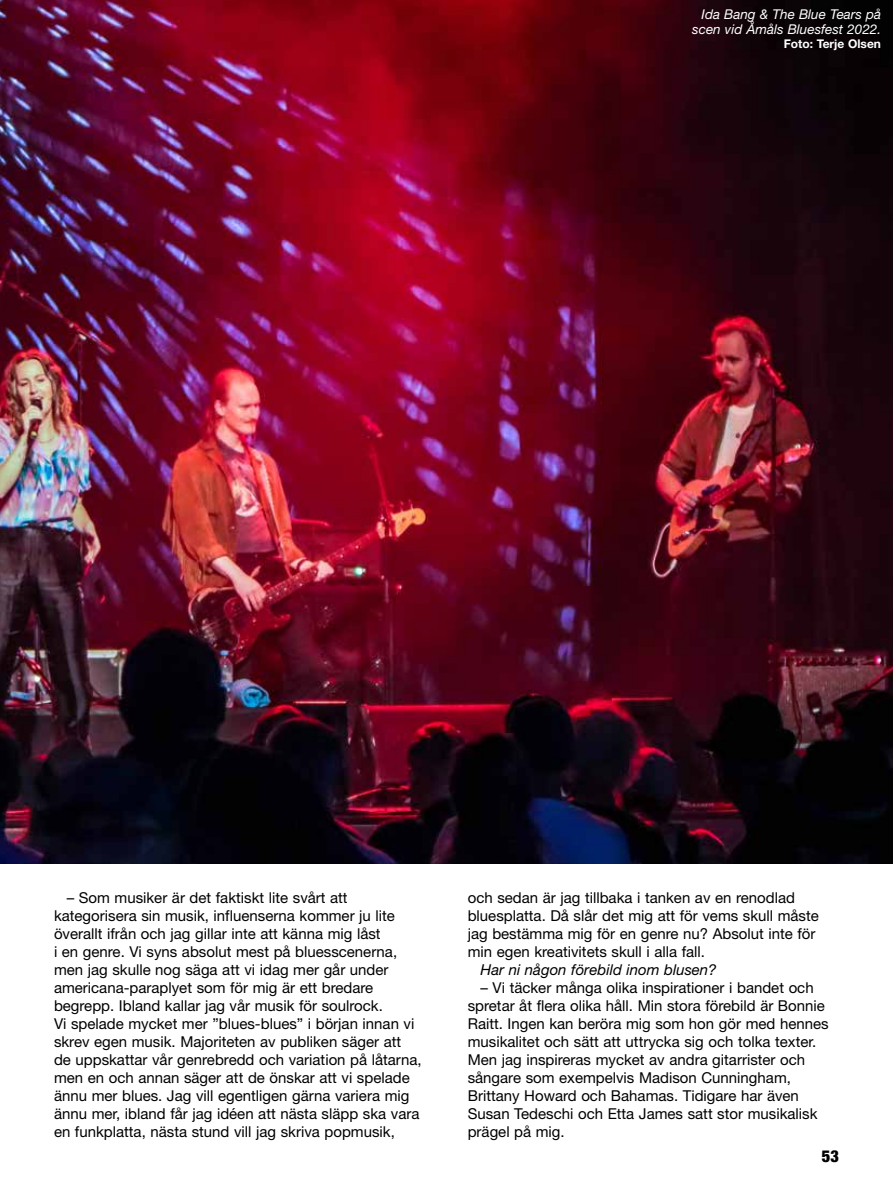
<style>
.page{position:relative;width:893px;height:1191px;background:#fff}
.page>*{position:absolute;margin:0;border:0;box-sizing:border-box;transform-origin:0 0}
.t1{font:900 condensed 16.5px "Helvetica Neue";color:#000}
.t2{font:15px/18px "Helvetica Neue LT Std";color:#000}
.t3{font:italic 15px "Helvetica Neue LT Std";color:#000}
.t4{font:italic 13.5px/15px "Helvetica Neue LT Std";color:#fff;text-align:right}
.t5{font:700 12px "Helvetica Neue LT Std";color:#fff}
</style>
<div class="page">
<img style="left:0;top:0;width:893px;height:863px">
<p class="t4" style="left:692px;top:6px;width:190px">Ida Bang &amp; The Blue Tears på scen vid Åmåls Bluesfest 2022.</p>
<p class="t5" style="left:784px;top:36px;width:99px">Foto: Terje Olsen</p>
<p class="t2" style="left:54px;top:888px;width:369px;text-indent:13px">– Som musiker är det faktiskt lite svårt att kategorisera sin musik, influenserna kommer ju lite överallt ifrån och jag gillar inte att känna mig låst<br>i en genre. Vi syns absolut mest på bluesscenerna, men jag skulle nog säga att vi idag mer går under americana-paraplyet som för mig är ett bredare begrepp. Ibland kallar jag vår musik för soulrock.<br>Vi spelade mycket mer ”blues-blues” i början innan vi skrev egen musik. Majoriteten av publiken säger att de uppskattar vår genrebredd och variation på låtarna, men en och annan säger att de önskar att vi spelade ännu mer blues. Jag vill egentligen gärna variera mig ännu mer, ibland får jag idéen att nästa släpp ska vara en funkplatta, nästa stund vill jag skriva popmusik,</p>
<p class="t2" style="left:468px;top:888px;width:353px">och sedan är jag tillbaka i tanken av en renodlad bluesplatta. Då slår det mig att för vems skull måste jag bestämma mig för en genre nu? Absolut inte för min egen kreativitets skull i alla fall.</p>
<p class="t3" style="left:480px;top:960px;width:238px">Har ni någon förebild inom blusen?</p>
<p class="t2" style="left:468px;top:978px;width:362px;text-indent:13px">– Vi täcker många olika inspirationer i bandet och spretar åt flera olika håll. Min stora förebild är Bonnie Raitt. Ingen kan beröra mig som hon gör med hennes musikalitet och sätt att uttrycka sig och tolka texter.<br>Men jag inspireras mycket av andra gitarrister och sångare som exempelvis Madison Cunningham, Brittany Howard och Bahamas. Tidigare har även Susan Tedeschi och Etta James satt stor musikalisk prägel på mig.</p>
<p class="t1" style="left:822px;top:1146px;width:19px">53</p>
</div>
